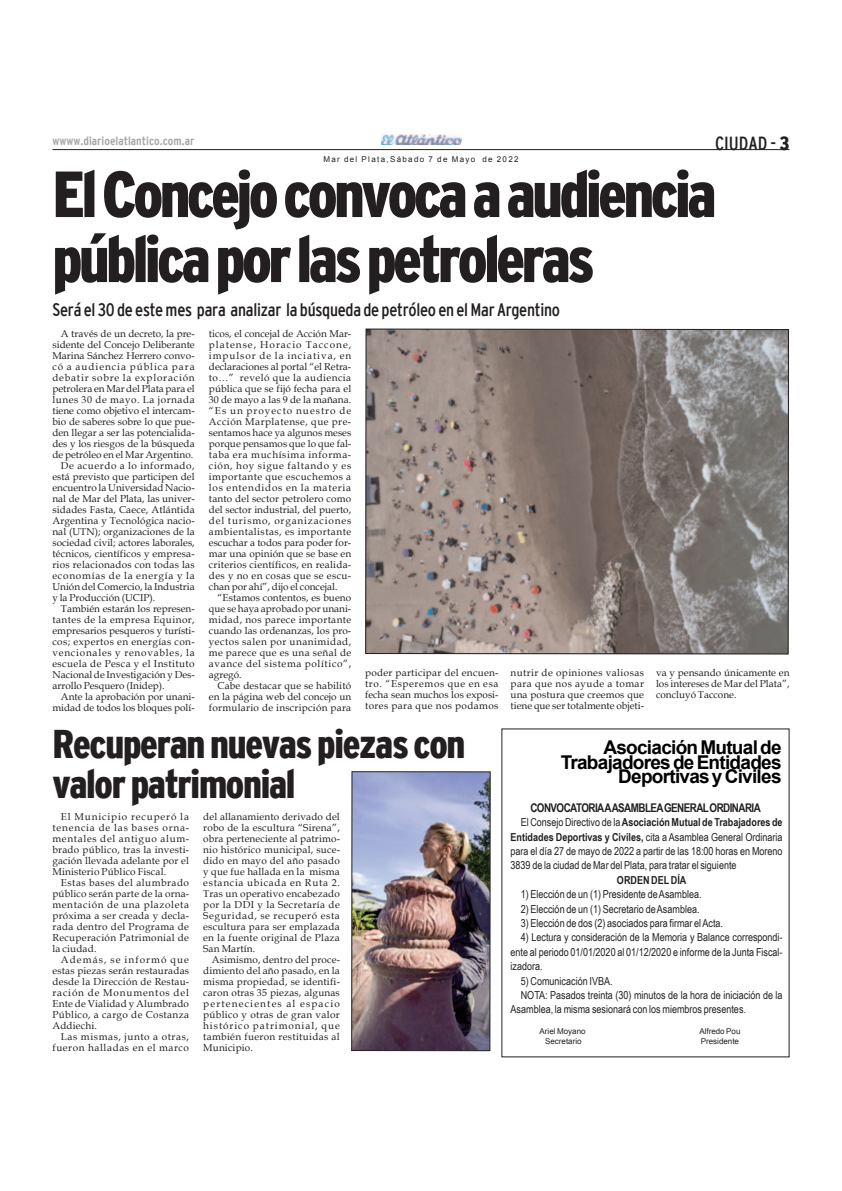
<style>
.page{position:relative;width:842px;height:1191px;background:#fff}
.page>*{position:absolute;margin:0;border:0;box-sizing:border-box;transform-origin:0 0}
.t1{font:900 condensed 65px/65px "Interstate";letter-spacing:-.055em;color:#231f20}
.t2{font:900 condensed 40px/40px "Interstate";letter-spacing:-.035em;color:#231f20}
.t3{font:700 19px/14.4px "Arial";letter-spacing:-.04em;color:#000;text-align:right}
.t4{font:condensed 19px "Interstate";color:#231f20}
.t5{font:condensed 18px "Interstate";letter-spacing:-.015em;color:#231f20}
.t6{font:700 12px "Arial Narrow";letter-spacing:-.045em;color:#231f20}
.t7{font:700 condensed 12px "Interstate";color:#a8a9ad}
.t8{font:11px/14.4px "Arial Narrow";color:#231f20;text-align:justify}
.t9{font:700 11px "Arial Narrow";color:#231f20}
.t10{font:10px/11px "Book Antiqua";letter-spacing:.01em;color:#231f20;text-align:justify}
.t11{font:10px "Book Antiqua";letter-spacing:.04em;color:#231f20}
.t12{font:10px "Book Antiqua";letter-spacing:.075em;color:#231f20}
.t13{font:10px/11px "Book Antiqua";letter-spacing:.06em;color:#231f20;text-align:right}
.t14{font:10px "Book Antiqua";letter-spacing:.055em;color:#231f20}
.t15{font:10px "Book Antiqua";letter-spacing:.08em;color:#231f20}
.t16{font:10px "Book Antiqua";letter-spacing:.095em;color:#231f20}
.t17{font:8px/10px "Arial";color:#231f20;text-align:center}
.t18{font:8px "Arial";letter-spacing:.165em;color:#231f20}
.s1{font-weight:900}
.s2{font-weight:700}
</style>
<div class="page">
<hr style="left:52px;top:149px;width:737px;height:1px;background:#231f20">
<img style="left:381px;top:135px;width:80px;height:9px">
<svg style="left:365px;top:328px;width:424px;height:327px;background:#8b807b"></svg>
<img style="left:351px;top:771px;width:140px;height:280px">
<p class="t7" style="left:52px;top:134px;width:143px">wwww.diarioelatlantico.com.ar</p>
<p class="t18" style="left:323px;top:155px;width:197px">Mar del Plata,Sábado 7 de Mayo de 2022</p>
<h3 class="t4" style="left:715px;top:133px;width:76px">CIUDAD - <span class="s1">3</span></h3>
<h1 class="t1" style="left:52px;top:162px;width:666px">ElConcejoconvocaaaudiencia públicaporlaspetroleras</h1>
<h3 class="t5" style="left:52px;top:300px;width:509px">Será el 30de estemes para analizar la búsqueda de petróleo en elMar Argentino</h3>
<p class="t10" style="left:209px;top:328px;width:144px">ticos, el concejal de Acción Mar&shy;platense, Horacio Taccone, impulsor de la inciativa, en declaraciones al portal “el Retra&shy;to…” reveló que la audiencia pública que se fijó fecha para el 30 de mayo a las 9 de la mañana. “Es un proyecto nuestro de Acción Marplatense, que pre&shy;sentamos hace ya algunos meses porque pensamos que lo que fal&shy;taba era muchísima informa&shy;ción, hoy sigue faltando y es importante que escuchemos a los entendidos en la materia tanto del sector petrolero como del sector industrial, del puerto, del turismo, organizaciones ambientalistas, es importante escuchar a todos para poder for&shy;mar una opinión que se base en criterios científicos, en realida&shy;des y no en cosas que se escu&shy;chan por ahí”, dijo el concejal.</p>
<p class="t10" style="left:209px;top:592px;width:144px;text-indent:9px">“Estamos contentos, es bueno que se haya aprobado por unani&shy;midad, nos parece importante cuando las ordenanzas, los pro&shy;yectos salen por unanimidad, me parece que es una señal de avance del sistema político”, agregó.</p>
<p class="t10" style="left:209px;top:680px;width:144px;text-indent:9px">Cabe destacar que se habilitó en la página web del concejo un formulario de inscripción para</p>
<p class="t10" style="left:61px;top:328px;width:135px">A través de un decreto, la pre-</p>
<p class="t10" style="left:52px;top:339px;width:144px">sidente del Concejo Deliberante</p>
<p class="t10" style="left:52px;top:350px;width:144px">Marina Sánchez Herrero convo-</p>
<p class="t16" style="left:52px;top:360px;width:144px">có a audiencia pública para</p>
<p class="t15" style="left:52px;top:371px;width:144px">debatir sobre la exploración</p>
<p class="t10" style="left:52px;top:383px;width:144px">petrolera en Mar del Plata para el</p>
<p class="t14" style="left:52px;top:393px;width:144px">lunes 30 de mayo. La jornada</p>
<p class="t10" style="left:52px;top:405px;width:144px">tiene como objetivo el intercam-</p>
<p class="t10" style="left:52px;top:416px;width:144px">bio de saberes sobre lo que pue-</p>
<p class="t10" style="left:52px;top:427px;width:144px">den llegar a ser las potencialida-</p>
<p class="t10" style="left:52px;top:438px;width:144px">des y los riesgos de la búsqueda</p>
<p class="t10" style="left:52px;top:449px;width:142px">de petróleo en el Mar Argentino.</p>
<p class="t14" style="left:61px;top:459px;width:135px">De acuerdo a lo informado,</p>
<p class="t10" style="left:52px;top:471px;width:144px">está previsto que participen del</p>
<p class="t10" style="left:52px;top:482px;width:144px">encuentro la Universidad Nacio-</p>
<p class="t10" style="left:52px;top:493px;width:144px">nal de Mar del Plata, las univer-</p>
<p class="t10" style="left:52px;top:504px;width:144px">sidades Fasta, Caece, Atlántida</p>
<p class="t10" style="left:52px;top:515px;width:144px">Argentina y Tecnológica nacio-</p>
<p class="t10" style="left:52px;top:526px;width:144px">nal (UTN); organizaciones de la</p>
<p class="t10" style="left:52px;top:537px;width:144px">sociedad civil; actores laborales,</p>
<p class="t10" style="left:52px;top:548px;width:144px">técnicos, científicos y empresa-</p>
<p class="t10" style="left:52px;top:559px;width:144px">rios relacionados con todas las</p>
<p class="t12" style="left:52px;top:569px;width:144px">economías de la energía y la</p>
<p class="t10" style="left:52px;top:581px;width:144px">Unión del Comercio, la Industria</p>
<p class="t10" style="left:52px;top:592px;width:104px">y la Producción (UCIP).</p>
<p class="t10" style="left:61px;top:603px;width:135px">También estarán los represen-</p>
<p class="t11" style="left:52px;top:613px;width:144px">tantes de la empresa Equinor,</p>
<p class="t10" style="left:52px;top:625px;width:144px">empresarios pesqueros y turísti-</p>
<p class="t11" style="left:52px;top:635px;width:144px">cos; expertos en energías con-</p>
<p class="t12" style="left:52px;top:646px;width:144px">vencionales y renovables, la</p>
<p class="t11" style="left:52px;top:657px;width:144px">escuela de Pesca y el Instituto</p>
<p class="t10" style="left:52px;top:669px;width:144px">Nacional de Investigación y Des-</p>
<p class="t10" style="left:52px;top:680px;width:114px">arrollo Pesquero (Inidep).</p>
<p class="t10" style="left:61px;top:691px;width:135px">Ante la aprobación por unani-</p>
<p class="t10" style="left:52px;top:702px;width:144px">midad de todos los bloques polí-</p>
<p class="t10" style="left:365px;top:667px;width:135px">poder participar del encuen&shy;tro. “Esperemos que en esa fecha sean muchos los exposi&shy;tores para que nos podamos</p>
<p class="t10" style="left:511px;top:667px;width:135px">nutrir de opiniones valiosas para que nos ayude a tomar una postura que creemos que tiene que ser totalmente objeti-</p>
<p class="t10" style="left:656px;top:667px;width:135px">va y pensando únicamente en los intereses de Mar del Plata”, concluyó Taccone.</p>
<h3 class="t3" style="left:561px;top:740px;width:222px">Asociación Mutual de<br>Trabajadores de Entidades<br>Deportivas y Civiles</h3>
<p class="t6" style="left:530px;top:800px;width:232px">CONVOCATORIAAASAMBLEAGENERALORDINARIA</p>
<p class="t8" style="left:511px;top:815px;width:274px;text-indent:10px">ElConsejoDirectivo de la<span class="s2">AsociaciónMutual de Trabajadores de Entidades Deportivas y Civiles,</span> cita a Asamblea General Ordinaria para el día 27 de mayo de 2022 a partir de las 18:00 horas en Moreno 3839 de la ciudad de Mar del Plata, para tratar el siguiente</p>
<p class="t9" style="left:617px;top:873px;width:71px">ORDEN DELDÍA</p>
<p class="t8" style="left:521px;top:887px;width:182px">1) Elección de un (1) Presidente deAsamblea.</p>
<p class="t8" style="left:521px;top:901px;width:180px">2) Elección de un (1) Secretario deAsamblea.</p>
<p class="t8" style="left:521px;top:915px;width:204px">3) Elección de dos (2) asociados para firmar elActa.</p>
<p class="t8" style="left:511px;top:930px;width:274px;text-indent:10px">4) Lectura y consideración de la Memoria y Balance correspondi&shy;ente al periodo 01/01/2020 al 01/12/2020 e informe de la Junta Fiscal&shy;izadora.</p>
<p class="t8" style="left:521px;top:973px;width:93px">5) Comunicación IVBA.</p>
<p class="t8" style="left:521px;top:987px;width:263px">NOTA: Pasados treinta (30) minutos de la hora de iniciación de la</p>
<p class="t8" style="left:511px;top:1002px;width:237px">Asamblea, la misma sesionará con los miembros presentes.</p>
<p class="t17" style="left:540px;top:1026px;width:48px">Ariel Moyano<br>Secretario</p>
<p class="t17" style="left:699px;top:1026px;width:43px;text-align:left">Alfredo Pou<br>Presidente</p>
<h2 class="t2" style="left:52px;top:724px;width:415px">Recuperannuevaspiezas con valorpatrimonial</h2>
<p class="t10" style="left:52px;top:811px;width:138px;text-indent:9px">El Municipio recuperó la tenencia de las bases orna&shy;mentales del antiguo alum&shy;brado público, tras la investi&shy;gación llevada adelante por el Ministerio Público Fiscal.</p>
<p class="t10" style="left:52px;top:877px;width:138px;text-indent:9px">Estas bases del alumbrado público serán parte de la orna&shy;mentación de una plazoleta próxima a ser creada y decla&shy;rada dentro del Programa de Recuperación Patrimonial de la ciudad.</p>
<p class="t10" style="left:52px;top:954px;width:138px;text-indent:9px">Además, se informó que estas piezas serán restauradas desde la Dirección de Restau&shy;ración de Monumentos del Ente de Vialidad y Alumbrado Público, a cargo de Costanza Addiechi.</p>
<p class="t13" style="left:52px;top:1031px;width:138px">Las mismas, junto a otras, fueron halladas en el marco</p>
<p class="t10" style="left:203px;top:811px;width:138px">del allanamiento derivado del robo de la escultura “Sirena”, obra perteneciente al patrimo&shy;nio histórico municipal, suce&shy;dido en mayo del año pasado y que fue hallada en la misma estancia ubicada en Ruta 2.<br>Tras un operativo encabezado por la DDI y la Secretaría de Seguridad, se recuperó esta escultura para ser emplazada en la fuente original de Plaza San Martín.</p>
<p class="t10" style="left:203px;top:954px;width:138px;text-indent:9px">Asimismo, dentro del proce&shy;dimiento del año pasado, en la misma propiedad, se identifi&shy;caron otras 35 piezas, algunas pertenecientes al espacio público y otras de gran valor histórico patrimonial, que también fueron restituidas al Municipio.</p>
</div>
